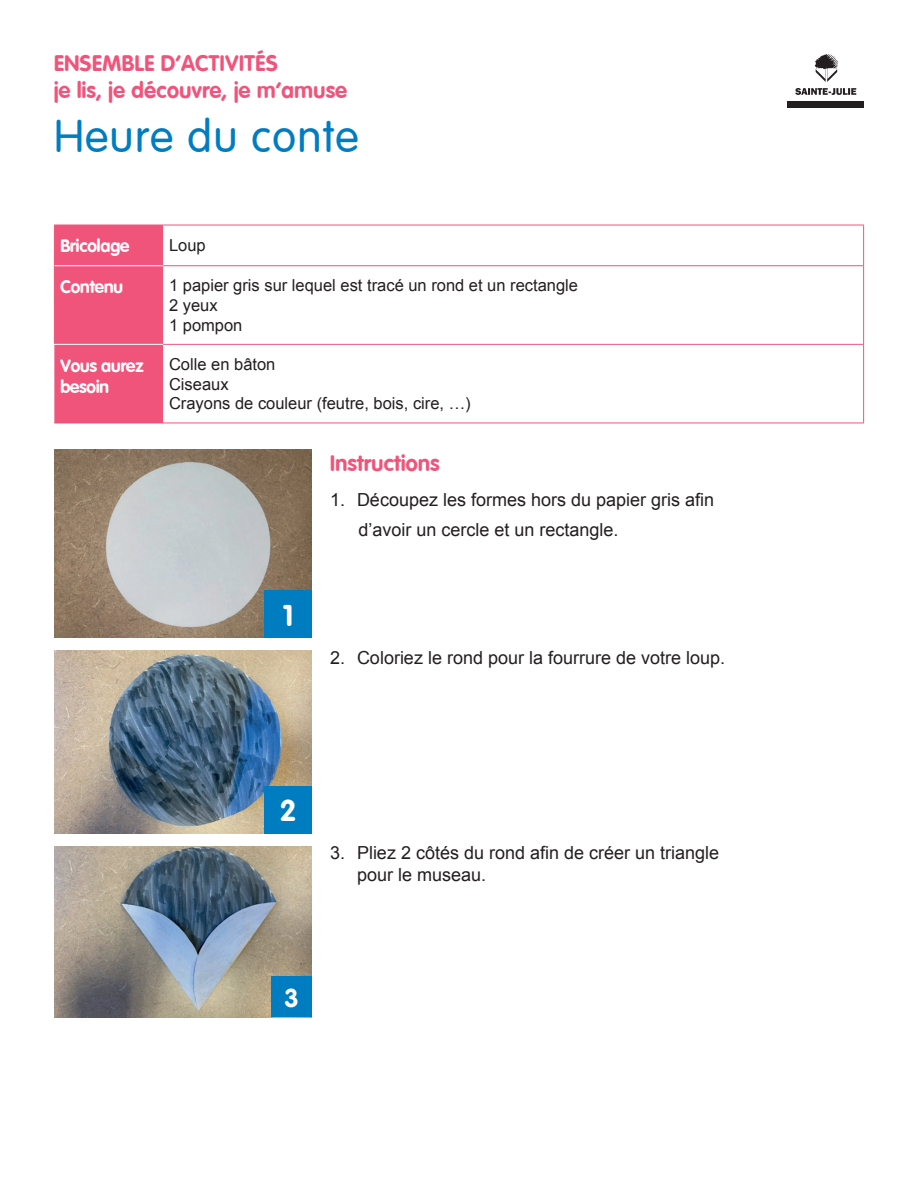
<style>
.page{position:relative;width:918px;height:1188px;background:#fff}
.page>*{position:absolute;margin:0;border:0;box-sizing:border-box;transform-origin:0 0}
.t1{font:300 45px "VAG Rounded";letter-spacing:.025em;color:#007dc1}
.t2{font:700 30px "Vag Rounded";color:#fff}
.t3{font:700 25.8px "Vag Rounded";color:#fff}
.t4{font:700 22.5px/27px "Vag Rounded";letter-spacing:.025em;color:#f0547b}
.t5{font:18px/29.8px "Arial";color:#231f20}
.t6{font:700 18px/21.6px "Vag Rounded";color:#fff}
.t7{font:16.5px/19.8px "Arial";color:#231f20}
</style>
<div class="page">
<svg style="left:795px;top:88px;width:61px;height:7px"></svg>
<div style="left:787px;top:101px;width:77px;height:7px;background:#231f20"></div>
<svg style="left:815px;top:54px;width:23px;height:28px"></svg>
<div style="left:54px;top:226px;width:109px;height:197px;background:#f0547b"></div>
<hr style="left:54px;top:225px;width:1px;height:41px;background:#f0547b">
<hr style="left:54px;top:266px;width:1px;height:78px;background:#f0547b">
<hr style="left:163px;top:265px;width:701px;height:1px;background:#f0547b">
<hr style="left:163px;top:344px;width:701px;height:1px;background:#f0547b">
<hr style="left:54px;top:423px;width:109px;height:1px;background:#f0547b">
<hr style="left:163px;top:423px;width:701px;height:1px;background:#f0547b">
<hr style="left:55px;top:265px;width:108px;height:1px;background:#fff">
<hr style="left:54px;top:344px;width:109px;height:1px;background:#fff">
<hr style="left:863px;top:225px;width:1px;height:40px;background:#f0547b">
<hr style="left:863px;top:266px;width:1px;height:78px;background:#f0547b">
<hr style="left:863px;top:345px;width:1px;height:78px;background:#f0547b">
<hr style="left:54px;top:225px;width:109px;height:1px;background:#f0547b">
<hr style="left:163px;top:225px;width:701px;height:1px;background:#f0547b">
<img style="left:54px;top:449px;width:258px;height:189px">
<img style="left:54px;top:651px;width:258px;height:182px">
<div style="left:264px;top:590px;width:48px;height:48px;background:#007dc1"></div>
<div style="left:264px;top:786px;width:48px;height:47px;background:#007dc1"></div>
<img style="left:54px;top:846px;width:258px;height:171px">
<div style="left:271px;top:977px;width:41px;height:40px;background:#007dc1"></div>
<p class="t4" style="left:54px;top:50px;width:294px">ENSEMBLE D’ACTIVITÉS<br>je lis, je découvre, je m’amuse</p>
<h1 class="t1" style="left:54px;top:111px;width:307px">Heure du conte</h1>
<p class="t6" style="left:60px;top:235px;width:71px">Bricolage</p>
<p class="t7" style="left:169px;top:235px;width:38px">Loup</p>
<p class="t6" style="left:60px;top:276px;width:64px">Contenu</p>
<p class="t7" style="left:169px;top:276px;width:411px">1 papier gris sur lequel est tracé un rond et un rectangle<br>2 yeux<br>1 pompon</p>
<p class="t6" style="left:60px;top:354px;width:85px">Vous aurez besoin</p>
<p class="t7" style="left:169px;top:354px;width:303px">Colle en bâton<br>Ciseaux<br>Crayons de couleur (feutre, bois, cire, …)</p>
<h2 class="t2" style="left:283px;top:598px;width:12px">1</h2>
<p class="t4" style="left:330px;top:449px;width:111px">Instructions</p>
<p class="t5" style="left:358px;top:485px;width:357px;text-indent:-28px">1. Découpez les formes hors du papier gris afin d’avoir un cercle et un rectangle.</p>
<p class="t5" style="left:330px;top:643px;width:397px">2. Coloriez le rond pour la fourrure de votre loup.</p>
<h2 class="t2" style="left:280px;top:793px;width:18px">2</h2>
<p class="t5" style="left:357px;top:842px;width:364px;line-height:21.6px;text-indent:-27px">3. Pliez 2 côtés du rond afin de créer un triangle pour le museau.</p>
<h3 class="t3" style="left:284px;top:983px;width:16px">3</h3>
</div>
